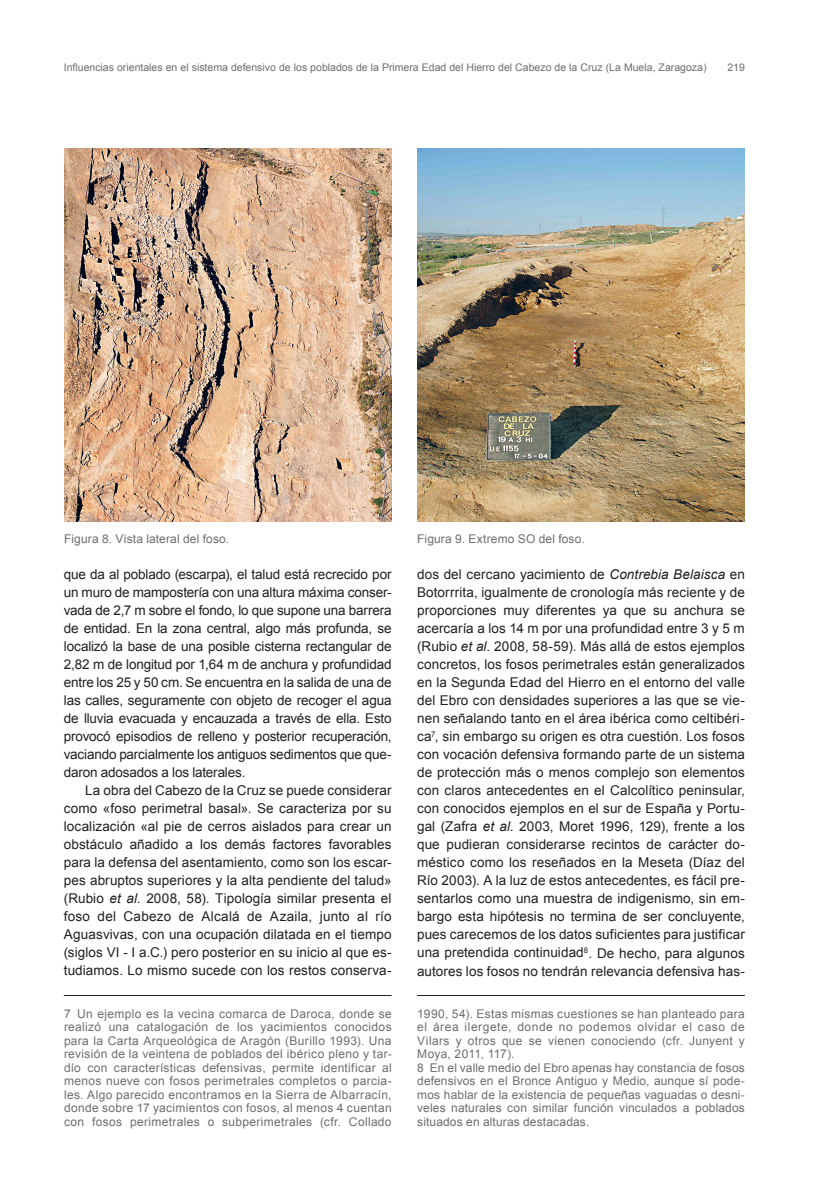
<style>
.page{position:relative;width:830px;height:1191px;background:#fff}
.page>*{position:absolute;margin:0;border:0;box-sizing:border-box;transform-origin:0 0}
.t1{font:13.5px/18px "Arial";letter-spacing:.005em;color:#231f20;text-align:justify}
.t2{font:12px/13.5px "Arial";letter-spacing:.015em;color:#6c6d70;text-align:justify}
.t3{font:10.5px "Arial";color:#6c6d70}
.s1{font-style:italic}
</style>
<div class="page">
<img style="left:64px;top:149px;width:327px;height:373px">
<img style="left:417px;top:149px;width:327px;height:373px">
<hr style="left:64px;top:995px;width:327px;height:1px;background:#231f20">
<hr style="left:417px;top:995px;width:327px;height:1px;background:#231f20">
<p class="t3" style="left:64px;top:62px;width:644px">Influencias orientales en el sistema defensivo de los poblados de la Primera Edad del Hierro del Cabezo de la Cruz (La Muela, Zaragoza)</p>
<p class="t3" style="left:727px;top:62px;width:19px">219</p>
<p class="t2" style="left:64px;top:532px;width:166px">Figura 8. Vista lateral del foso.</p>
<p class="t2" style="left:417px;top:532px;width:169px">Figura 9. Extremo SO del foso.</p>
<p class="t1" style="left:64px;top:565px;width:329px">que da al poblado (escarpa), el talud está recrecido por un muro de mampostería con una altura máxima conser&shy;vada de 2,7 m sobre el fondo, lo que supone una barrera de entidad. En la zona central, algo más profunda, se localizó la base de una posible cisterna rectangular de 2,82 m de longitud por 1,64 m de anchura y profundidad entre los 25 y 50 cm. Se encuentra en la salida de una de las calles, seguramente con objeto de recoger el agua de lluvia evacuada y encauzada a través de ella. Esto provocó episodios de relleno y posterior recuperación, vaciando parcialmente los antiguos sedimentos que que&shy;daron adosados a los laterales.</p>
<p class="t1" style="left:64px;top:781px;width:329px;text-indent:21px">La obra del Cabezo de la Cruz se puede considerar como «foso perimetral basal». Se caracteriza por su localización «al pie de cerros aislados para crear un obstáculo añadido a los demás factores favorables para la defensa del asentamiento, como son los escar&shy;pes abruptos superiores y la alta pendiente del talud» (Rubio <span class="s1">et al.</span> 2008, 58). Tipología similar presenta el foso del Cabezo de Alcalá de Azaila, junto al río Aguasvivas, con una ocupación dilatada en el tiempo (siglos VI - I a.C.) pero posterior en su inicio al que es&shy;tudiamos. Lo mismo sucede con los restos conserva-</p>
<p class="t1" style="left:417px;top:565px;width:329px">dos del cercano yacimiento de <span class="s1">Contrebia Belaisca</span> en Botorrrita, igualmente de cronología más reciente y de proporciones muy diferentes ya que su anchura se acercaría a los 14 m por una profundidad entre 3 y 5 m (Rubio <span class="s1">et al.</span> 2008, 58-59). Más allá de estos ejemplos concretos, los fosos perimetrales están generalizados en la Segunda Edad del Hierro en el entorno del valle del Ebro con densidades superiores a las que se vie&shy;nen señalando tanto en el área ibérica como celtibéri&shy;ca<sup>7</sup>, sin embargo su origen es otra cuestión. Los fosos con vocación defensiva formando parte de un sistema de protección más o menos complejo son elementos con claros antecedentes en el Calcolítico peninsular, con conocidos ejemplos en el sur de España y Portu&shy;gal (Zafra <span class="s1">et al.</span> 2003, Moret 1996, 129), frente a los que pudieran considerarse recintos de carácter do&shy;méstico como los reseñados en la Meseta (Díaz del Río 2003). A la luz de estos antecedentes, es fácil pre&shy;sentarlos como una muestra de indigenismo, sin em&shy;bargo esta hipótesis no termina de ser concluyente, pues carecemos de los datos suficientes para justificar una pretendida continuidad<sup>8</sup>. De hecho, para algunos autores los fosos no tendrán relevancia defensiva has-</p>
<p class="t2" style="left:64px;top:1006px;width:329px">7 Un ejemplo es la vecina comarca de Daroca, donde se realizó una catalogación de los yacimientos conocidos para la Carta Arqueológica de Aragón (Burillo 1993). Una revisión de la veintena de poblados del ibérico pleno y tar&shy;dío con características defensivas, permite identificar al menos nueve con fosos perimetrales completos o parcia&shy;les. Algo parecido encontramos en la Sierra de Albarracín, donde sobre 17 yacimientos con fosos, al menos 4 cuentan con fosos perimetrales o subperimetrales (cfr. Collado</p>
<p class="t2" style="left:417px;top:1006px;width:329px;text-align:left">1990, 54). Estas mismas cuestiones se han planteado para el área ilergete, donde no podemos olvidar el caso de Vilars y otros que se vienen conociendo (cfr. Junyent y Moya, 2011, 117).<br>8 En el valle medio del Ebro apenas hay constancia de fosos defensivos en el Bronce Antiguo y Medio, aunque sí pode&shy;mos hablar de la existencia de pequeñas vaguadas o desni&shy;veles naturales con similar función vinculados a poblados situados en alturas destacadas.</p>
</div>
